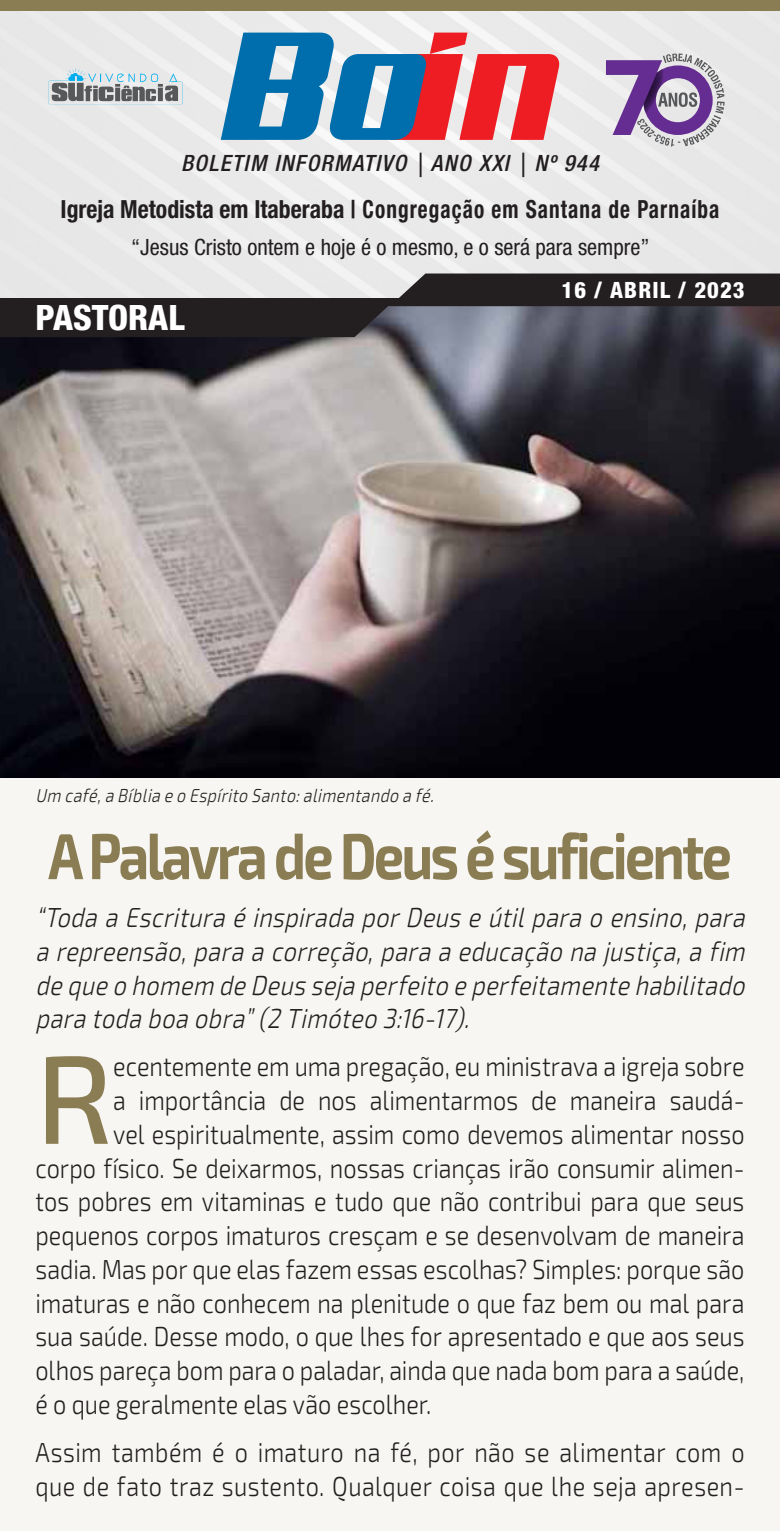
<style>
.page{position:relative;width:780px;height:1531px;background:#fff}
.page>*{position:absolute;margin:0;border:0;box-sizing:border-box;transform-origin:0 0}
.Texto_12_Capitular{font:500 125.25px "Exo 2";color:#8b7d53}
.Manchete{font:700 65px "Exo 2";letter-spacing:-.05em;color:#8b7d53;scale:.83 1}
.t1{font:800 condensed 35px "Helvetica Neue LT Std";color:#fff}
.Texto_12_Capitular-2{font:300 27.5px "Exo 2";color:#231f20;scale:.85 1}
.Citação{font:italic 300 27.5px/33.8px "Exo 2";color:#231f20;text-align:justify;scale:.85 1}
.Texto_12{font:300 27.5px/33.8px "Exo 2";letter-spacing:.02em;color:#231f20;scale:.85 1}
.t2{font:700 condensed 25px "Helvetica Neue LT Std";letter-spacing:.05em;color:#231f20;scale:.95 1}
.t3{font:condensed 22.5px "Helvetica Neue LT Std";color:#231f20}
.t4{font:italic 500 condensed 22.5px "Helvetica Neue LT Std";letter-spacing:.06em;color:#231f20}
.t5{font:800 condensed 22.5px "Helvetica Neue LT Std";letter-spacing:.05em;color:#fff}
.Legenda_Foto{font:italic 300 18.75px "Exo 2";color:#231f20;scale:.85 1}
</style>
<div class="page">
<div style="left:0;top:0;width:780px;height:1531px;background:linear-gradient(to right,#f4f3f1,#f5f4f1)"></div>
<img style="left:0;top:337px;width:780px;height:440px">
<div style="left:0;top:0;width:780px;height:11px;background:#8b7d53"></div>
<svg style="left:0;top:273px;width:780px;height:64px;background:#605f63"></svg>
<div style="left:0;top:298px;width:492px;height:8px;background:#231f20"></div>
<svg style="left:221px;top:33px;width:338px;height:107px;background:#90849f"></svg>
<svg style="left:606px;top:53px;width:118px;height:94px;background:#ab97ba"></svg>
<svg style="left:48px;top:68px;width:135px;height:36px;background:#afb8bc"></svg>
<p class="t4" style="left:181px;top:149px;width:419px">BOLETIM INFORMATIVO | ANO XXI | Nº 944</p>
<p class="t2" style="left:61px;top:194px;width:695px">Igreja Metodista em Itaberaba | Congregação em Santana de Parnaíba</p>
<p class="t3" style="left:131px;top:234px;width:520px">“Jesus Cristo ontem e hoje é o mesmo, e o será para sempre”</p>
<p class="t1" style="left:35px;top:296px;width:151px">PASTORAL</p>
<p class="t5" style="left:561px;top:276px;width:184px">16 / ABRIL / 2023</p>
<p class="Legenda_Foto" style="left:35px;top:785px;width:475px">Um café,a Bíblia e o Espírito Santo:alimentando a fé.</p>
<p class="Manchete" style="left:48px;top:817px;width:825px">A Palavra de Deus é suficiente</p>
<p class="Citação" style="left:35px;top:901px;width:843px">“Toda a Escritura é inspirada porDeus e útilpara o ensino,para a repreensão,para a correção,para a educação na justiça,a fim de que o homem de Deus seja perfeito e perfeitamente habilitado para toda boa obra”(2 Timóteo 3:16-17).</p>
<p class="Texto_12_Capitular" style="left:35px;top:1026px;width:79px">R</p>
<p class="Texto_12_Capitular-2" style="left:113px;top:1051px;width:744px">ecentemente em uma pregação, eu ministrava a igreja sobre</p>
<p class="Texto_12_Capitular-2" style="left:113px;top:1084px;width:744px">a importância de nos alimentarmos de maneira saudá-</p>
<p class="Texto_12_Capitular-2" style="left:113px;top:1118px;width:744px">vel espiritualmente, assim como devemos alimentar nosso</p>
<p class="Texto_12_Capitular-2" style="left:35px;top:1152px;width:835px">corpo físico. Se deixarmos, nossas crianças irão consumir alimen-</p>
<p class="Texto_12_Capitular-2" style="left:35px;top:1186px;width:835px">tos pobres em vitaminas e tudo que não contribui para que seus</p>
<p class="Texto_12_Capitular-2" style="left:35px;top:1219px;width:835px">pequenos corpos imaturos cresçam e se desenvolvam de maneira</p>
<p class="Texto_12_Capitular-2" style="left:35px;top:1253px;width:835px">sadia. Mas por que elas fazem essas escolhas? Simples: porque são</p>
<p class="Texto_12_Capitular-2" style="left:35px;top:1287px;width:835px">imaturas e não conhecem na plenitude o que faz bem ou mal para</p>
<p class="Texto_12_Capitular-2" style="left:35px;top:1321px;width:835px">sua saúde. Desse modo, o que lhes for apresentado e que aos seus</p>
<p class="Texto_12_Capitular-2" style="left:35px;top:1354px;width:835px">olhos pareça bom para o paladar, ainda que nada bom para a saúde,</p>
<p class="Texto_12_Capitular-2" style="left:35px;top:1388px;width:467px">é o que geralmente elas vão escolher.</p>
<p class="Texto_12" style="left:35px;top:1436px;width:835px">Assim também é o imaturo na fé, por não se alimentar com o que de fato traz sustento. Qualquer coisa que lhe seja apresen-</p>
</div>
